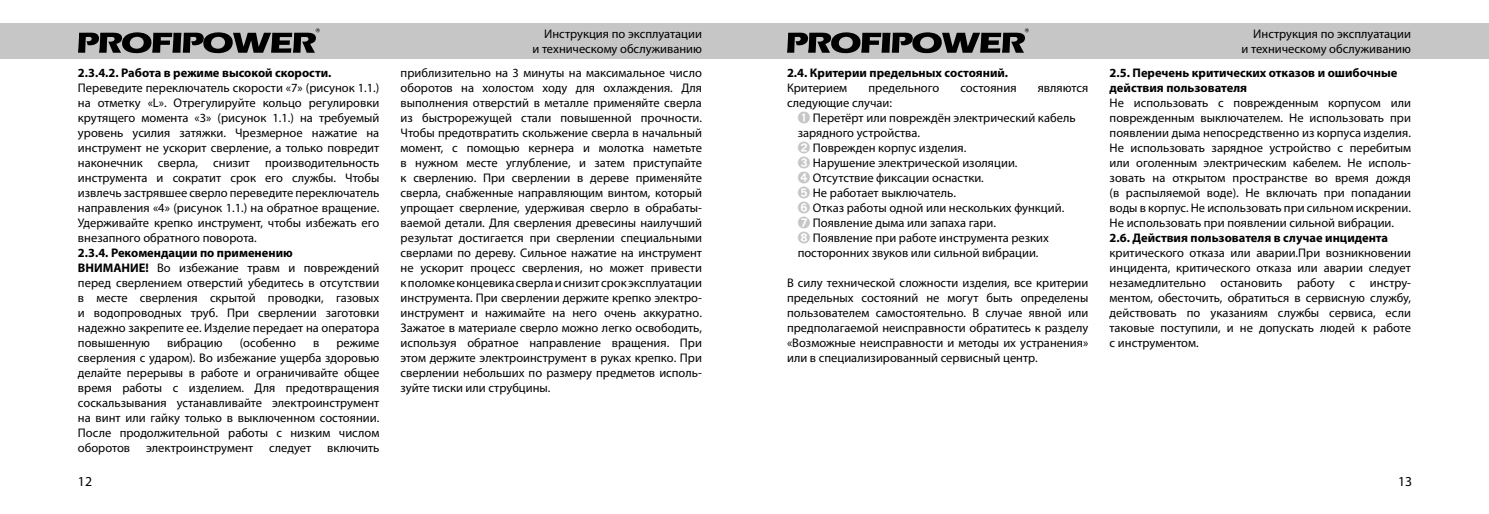
<style>
.page{position:relative;width:1489px;height:514px;background:#fff}
.page>*{position:absolute;margin:0;border:0;box-sizing:border-box;transform-origin:0 0}
.t1{font:13.75px "Myriad Pro";color:#000}
.t2{font:12.5px/15px "Myriad Pro";color:#000;text-align:justify}
.t3{font:700 12.5px/15px "Myriad Pro";color:#000}
.s1{font-weight:700}
.s2{font-family:"MS P Gothic";color:#c6c6c6}
</style>
<div class="page">
<div style="left:744px;top:23px;width:744px;height:35px;background:#c6c6c6"></div>
<div style="left:0;top:23px;width:744px;height:35px;background:#c6c6c6"></div>
<svg style="left:787px;top:28px;width:241px;height:25px"></svg>
<svg style="left:78px;top:28px;width:242px;height:25px"></svg>
<p class="t3" style="left:78px;top:65px;width:255px">2.3.4.2. Работа в режиме высокой скорости.</p>
<p class="t2" style="left:78px;top:80px;width:303px">Переведите переключатель скорости «7» (рисунок 1.1.) на отметку «L». Отрегулируйте кольцо регулировки крутящего момента «3» (рисунок 1.1.) на требуемый уровень усилия затяжки. Чрезмерное нажатие на инструмент не ускорит сверление, а только повредит наконечник сверла, снизит производительность инструмента и сократит срок его службы. Чтобы извлечь застрявшее сверло переведите переключатель направления «4» (рисунок 1.1.) на обратное вращение.<br>Удерживайте крепко инструмент, чтобы избежать его внезапного обратного поворота.</p>
<p class="t2" style="left:78px;top:245px;width:303px;text-align:left"><span class="s1">2.3.4. Рекомендации по применению<br>ВНИМАНИЕ!</span> Во избежание травм и повреждений перед сверлением отверстий убедитесь в отсутствии в месте сверления скрытой проводки, газовых и водопроводных труб. При сверлении заготовки надежно закрепите ее. Изделие передает на оператора повышенную</p>
<p class="t2" style="left:167px;top:335px;width:57px">вибрацию</p>
<p class="t2" style="left:240px;top:335px;width:58px">(особенно</p>
<p class="t2" style="left:313px;top:335px;width:8px">в</p>
<p class="t2" style="left:78px;top:335px;width:303px;text-indent:258px">режиме сверления с ударом). Во избежание ущерба здоровью делайте перерывы в работе и ограничивайте общее время работы с изделием. Для предотвращения соскальзывания устанавливайте электроинструмент на винт или гайку только в выключенном состоянии.<br>После продолжительной работы с низким числом оборотов</p>
<p class="t2" style="left:146px;top:440px;width:109px">электроинструмент</p>
<p class="t2" style="left:269px;top:440px;width:44px">следует</p>
<p class="t2" style="left:327px;top:440px;width:54px">включить</p>
<p class="t2" style="left:532px;top:26px;width:171px;text-align:right">Инструкция по эксплуатации<br>и техническому обслуживанию</p>
<p class="t2" style="left:400px;top:65px;width:303px">приблизительно на 3 минуты на максимальное число оборотов на холостом ходу для охлаждения. Для выполнения отверстий в металле применяйте сверла из быстрорежущей стали повышенной прочности.<br>Чтобы предотвратить скольжение сверла в начальный момент, с помощью кернера и молотка наметьте в нужном месте углубление, и затем приступайте к сверлению. При сверлении в дереве применяйте сверла, снабженные направляющим винтом, который упрощает сверление, удерживая сверло в обрабаты&shy;ваемой детали. Для сверления древесины наилучший результат достигается при сверлении специальными сверлами по дереву. Сильное нажатие на инструмент не ускорит процесс сверления, но может привести к поломке концевика сверла и снизит срок эксплуатации инструмента. При сверлении держите крепко электро&shy;инструмент и нажимайте на него очень аккуратно.<br>Зажатое в материале сверло можно легко освободить, используя обратное направление вращения. При этом держите электроинструмент в руках крепко. При сверлении небольших по размеру предметов исполь&shy;зуйте тиски или струбцины.</p>
<p class="t3" style="left:787px;top:65px;width:223px">2.4. Критерии предельных состояний.</p>
<p class="t2" style="left:787px;top:80px;width:62px">Критерием</p>
<p class="t2" style="left:868px;top:80px;width:72px">предельного</p>
<p class="t2" style="left:960px;top:80px;width:58px">состояния</p>
<p class="t2" style="left:1037px;top:80px;width:52px">являются</p>
<p class="t2" style="left:797px;top:95px;width:279px;text-align:left;text-indent:-11px">следующие случаи:<br><span class="s2">➊</span> Перетёрт или повреждён электрический кабель зарядного устройства.<br><span class="s2">➋</span> Поврежден корпус изделия.<br><span class="s2">➌</span> Нарушение электрической изоляции.<br><span class="s2">➍</span> Отсутствие фиксации оснастки.<br><span class="s2">➎</span> Не работает выключатель.<br><span class="s2">➏</span> Отказ работы одной или нескольких функций.<br><span class="s2">➐</span> Появление дыма или запаха гари.<br><span class="s2">➑</span> Появление при работе инструмента резких посторонних звуков или сильной вибрации.</p>
<p class="t2" style="left:787px;top:275px;width:303px">В силу технической сложности изделия, все критерии предельных состояний не могут быть определены пользователем самостоятельно. В случае явной или предполагаемой неисправности обратитесь к разделу «Возможные неисправности и методы их устранения» или в специализированный сервисный центр.</p>
<p class="t2" style="left:1241px;top:26px;width:171px;text-align:right">Инструкция по эксплуатации<br>и техническому обслуживанию</p>
<p class="t3" style="left:1109px;top:65px;width:289px">2.5. Перечень критических отказов и ошибочные действия пользователя</p>
<p class="t2" style="left:1109px;top:95px;width:303px">Не использовать с поврежденным корпусом или поврежденным выключателем. Не использовать при появлении дыма непосредственно из корпуса изделия.<br>Не использовать зарядное устройство с перебитым или оголенным электрическим кабелем. Не исполь&shy;зовать на открытом пространстве во время дождя (в распыляемой воде). Не включать при попадании воды в корпус. Не использовать при сильном искрении.<br>Не использовать при появлении сильной вибрации.</p>
<p class="t3" style="left:1109px;top:230px;width:280px">2.6. Действия пользователя в случае инцидента</p>
<p class="t2" style="left:1109px;top:245px;width:303px">критического отказа или аварии.При возникновении инцидента, критического отказа или аварии следует незамедлительно остановить работу с инстру&shy;ментом, обесточить, обратиться в сервисную службу, действовать по указаниям службы сервиса, если таковые поступили, и не допускать людей к работе с инструментом.</p>
<p class="t1" style="left:78px;top:473px;width:16px">12</p>
<p class="t1" style="left:1397px;top:473px;width:16px">13</p>
</div>
